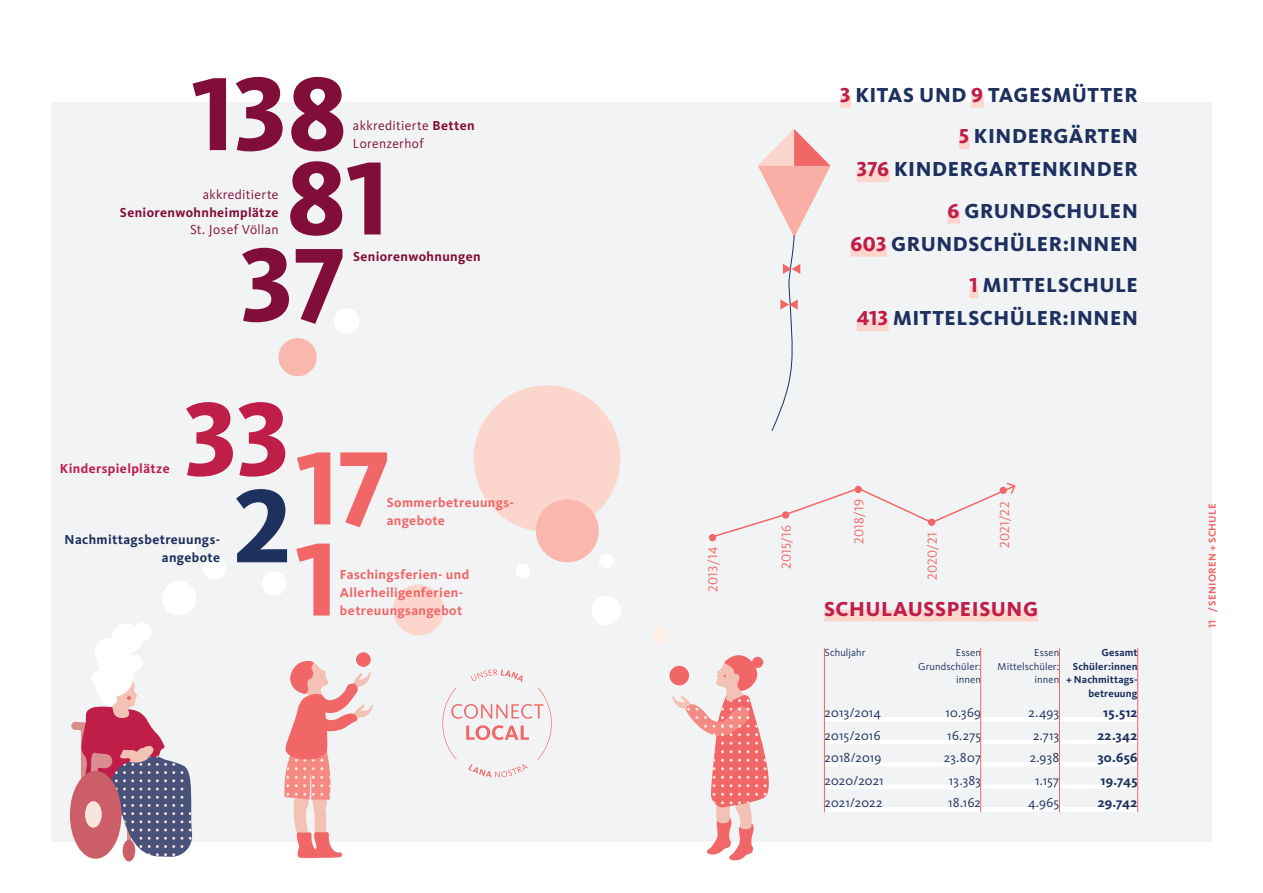
<style>
.page{position:relative;width:1263px;height:893px;background:#fff}
.page>*{position:absolute;margin:0;border:0;box-sizing:border-box;transform-origin:0 0}
.t1{font:800 108px "Kievit OT";color:#810e38}
.t2{font:800 108px "Kievit OT";color:#f16667}
.t3{font:800 108px "Kievit OT";color:#bf1e49}
.t4{font:800 108px "Kievit OT";color:#1d305e}
.t5{font:800 21px/41.5px "Kievit OT";letter-spacing:.03em;color:#1d305e;text-align:right}
.t6{font:800 21px "Kievit OT";letter-spacing:.03em;color:#bf1e49}
.t7{font:13.5px/22.5px "Kievit OT";letter-spacing:.005em;color:#1d305e;text-align:center}
.t8{font:700 13.5px/18px "Kievit OT";letter-spacing:.025em;color:#f16667}
.t9{font:700 13.5px/22.5px "Kievit OT";letter-spacing:.025em;color:#1d305e;text-align:center}
.t10{font:13.5px/18px "Kievit OT";letter-spacing:.025em;color:#810e38}
.t11{font:700 13.5px "Kievit OT";letter-spacing:.025em;color:#810e38}
.t12{font:13.5px "Kievit OT";letter-spacing:.02em;color:#f16667}
.t13{font:700 13.5px "Kievit OT";letter-spacing:.03em;color:#bf1e49}
.t14{font:10.5px/13.5px "Kievit OT";letter-spacing:.01em;color:#1d305e;text-align:right}
.t15{font:700 10.5px/13.5px "Kievit OT";letter-spacing:.01em;color:#1d305e;text-align:right}
.t16{font:700 10.5px "Kievit OT";letter-spacing:.025em;color:#f16667}
.s1{font-weight:700}
.s2{color:#bf1e49}
</style>
<div class="page">
<div style="left:51px;top:102px;width:1161px;height:740px;background:#f2f3f4"></div>
<div style="left:278px;top:338px;width:39px;height:38px;background:#f9b7ae;border-radius:50%"></div>
<div style="left:474px;top:385px;width:146px;height:147px;background:#fcd5cd;border-radius:50%"></div>
<div style="left:591px;top:596px;width:30px;height:29px;background:#fff;border-radius:50%"></div>
<svg style="left:284px;top:661px;width:89px;height:197px"></svg>
<div style="left:356px;top:652px;width:15px;height:15px;background:#f16667;border-radius:50%"></div>
<div style="left:516px;top:564px;width:14px;height:15px;background:#fff;border-radius:50%"></div>
<div style="left:599px;top:554px;width:14px;height:14px;background:#fff;border-radius:50%"></div>
<div style="left:393px;top:584px;width:51px;height:51px;background:#fcd5cd;border-radius:50%"></div>
<div style="left:334px;top:308px;width:25px;height:26px;background:#fff;border-radius:50%"></div>
<div style="left:652px;top:626px;width:17px;height:18px;background:#feeeea;border-radius:50%"></div>
<svg style="left:669px;top:666px;width:20px;height:19px"></svg>
<svg style="left:672px;top:655px;width:97px;height:206px"></svg>
<svg style="left:758px;top:129px;width:72px;height:302px"></svg>
<div style="left:840px;top:96px;width:11px;height:12px;background:#fcd5cd"></div>
<div style="left:971px;top:96px;width:13px;height:12px;background:#fcd5cd"></div>
<div style="left:959px;top:137px;width:10px;height:12px;background:#fcd5cd"></div>
<div style="left:857px;top:170px;width:33px;height:12px;background:#fcd5cd"></div>
<div style="left:947px;top:212px;width:13px;height:12px;background:#fcd5cd"></div>
<div style="left:850px;top:245px;width:37px;height:12px;background:#fcd5cd"></div>
<div style="left:969px;top:286px;width:9px;height:12px;background:#fcd5cd"></div>
<div style="left:857px;top:319px;width:32px;height:12px;background:#fcd5cd"></div>
<div style="left:824px;top:609px;width:214px;height:12px;background:#fcd5cd"></div>
<hr style="left:825px;top:717px;width:78px;height:4px;background:#fff">
<div style="left:825px;top:739px;width:78px;height:5px;background:#fff"></div>
<hr style="left:825px;top:762px;width:78px;height:4px;background:#fff">
<div style="left:825px;top:784px;width:78px;height:5px;background:#fff"></div>
<hr style="left:825px;top:807px;width:78px;height:4px;background:#fff">
<hr style="left:903px;top:717px;width:78px;height:4px;background:#fff">
<div style="left:903px;top:739px;width:78px;height:5px;background:#fff"></div>
<hr style="left:903px;top:762px;width:78px;height:4px;background:#fff">
<div style="left:903px;top:784px;width:78px;height:5px;background:#fff"></div>
<hr style="left:903px;top:807px;width:78px;height:4px;background:#fff">
<hr style="left:981px;top:717px;width:78px;height:4px;background:#fff">
<div style="left:981px;top:739px;width:78px;height:5px;background:#fff"></div>
<hr style="left:981px;top:762px;width:78px;height:4px;background:#fff">
<div style="left:981px;top:784px;width:78px;height:5px;background:#fff"></div>
<hr style="left:981px;top:807px;width:78px;height:4px;background:#fff">
<hr style="left:1059px;top:717px;width:78px;height:4px;background:#fff">
<div style="left:1059px;top:739px;width:78px;height:5px;background:#fff"></div>
<hr style="left:1059px;top:762px;width:78px;height:4px;background:#fff">
<div style="left:1059px;top:784px;width:78px;height:5px;background:#fff"></div>
<hr style="left:1059px;top:807px;width:78px;height:4px;background:#fff">
<hr style="left:980px;top:648px;width:1px;height:164px;background:#f16667">
<hr style="left:824px;top:648px;width:1px;height:164px;background:#f16667">
<hr style="left:1059px;top:648px;width:1px;height:164px;background:#f16667">
<hr style="left:1137px;top:648px;width:1px;height:164px;background:#f16667">
<svg style="left:710px;top:482px;width:306px;height:56px"></svg>
<div style="left:709px;top:534px;width:7px;height:7px;background:#f16667;border-radius:50%"></div>
<div style="left:782px;top:511px;width:7px;height:8px;background:#f16667;border-radius:50%"></div>
<div style="left:855px;top:486px;width:7px;height:7px;background:#f16667;border-radius:50%"></div>
<div style="left:928px;top:519px;width:7px;height:7px;background:#f16667;border-radius:50%"></div>
<div style="left:1000px;top:487px;width:7px;height:7px;background:#f16667;border-radius:50%"></div>
<div style="left:162px;top:581px;width:34px;height:34px;background:#fff;border-radius:50%"></div>
<div style="left:203px;top:557px;width:22px;height:22px;background:#fff;border-radius:50%"></div>
<div style="left:262px;top:571px;width:24px;height:25px;background:#fff;border-radius:50%"></div>
<div style="left:179px;top:541px;width:18px;height:17px;background:#fff;border-radius:50%"></div>
<svg style="left:71px;top:676px;width:122px;height:181px"></svg>
<div style="left:70px;top:771px;width:51px;height:88px;background:#cb5e68;border-radius:50%"></div>
<div style="left:85px;top:801px;width:17px;height:27px;background:#f8e5dc;border-radius:50%"></div>
<div style="left:98px;top:655px;width:18px;height:18px;background:#fff;border-radius:50%"></div>
<div style="left:133px;top:623px;width:19px;height:18px;background:#fff;border-radius:50%"></div>
<div style="left:104px;top:660px;width:18px;height:19px;background:#fff;border-radius:50%"></div>
<div style="left:119px;top:664px;width:16px;height:16px;background:#fff;border-radius:50%"></div>
<div style="left:91px;top:670px;width:16px;height:16px;background:#fff;border-radius:50%"></div>
<div style="left:113px;top:649px;width:19px;height:19px;background:#fff;border-radius:50%"></div>
<div style="left:127px;top:655px;width:16px;height:16px;background:#fff;border-radius:50%"></div>
<div style="left:94px;top:638px;width:31px;height:30px;background:#fff;border-radius:50%"></div>
<div style="left:112px;top:623px;width:30px;height:31px;background:#fff;border-radius:50%"></div>
<div style="left:123px;top:840px;width:12px;height:21px;background:#cb5e68;border-radius:50%"></div>
<div style="left:536px;top:499px;width:63px;height:63px;background:#f9b7ae;border-radius:50%"></div>
<svg style="left:442px;top:669px;width:110px;height:108px"></svg>
<h1 class="t1" style="left:192px;top:50px;width:156px">138</h1>
<h1 class="t1" style="left:287px;top:134px;width:104px">81</h1>
<h1 class="t1" style="left:240px;top:221px;width:108px">37</h1>
<p class="t10" style="left:353px;top:117px;width:123px">akkreditierte <span class="s1">Betten<br></span>Lorenzerhof</p>
<p class="t10" style="left:203px;top:185px;width:77px">akkreditierte</p>
<p class="t11" style="left:120px;top:204px;width:160px">Seniorenwohnheimplätze</p>
<p class="t10" style="left:190px;top:221px;width:90px">St. Josef Völlan</p>
<p class="t11" style="left:353px;top:248px;width:129px">Seniorenwohnungen</p>
<p class="t13" style="left:60px;top:461px;width:111px">Kinderspielplätze</p>
<h1 class="t3" style="left:184px;top:375px;width:107px">33</h1>
<p class="t9" style="left:65px;top:531px;width:157px;line-height:18px;text-align:right">Nachmittagsbetreuungs&shy;angebote</p>
<h1 class="t4" style="left:235px;top:462px;width:58px">2</h1>
<h1 class="t2" style="left:296px;top:424px;width:97px">17</h1>
<p class="t8" style="left:387px;top:493px;width:129px">Sommerbetreuungs&shy;angebote</p>
<h1 class="t2" style="left:295px;top:515px;width:45px">1</h1>
<p class="t8" style="left:340px;top:566px;width:131px">Faschingsferien- und<br>Allerheiligenferien&shy;betreuungsangebot</p>
<p class="t5" style="left:840px;top:74px;width:299px"><span class="s2">3</span> KITAS UND <span class="s2">9</span> TAGESMÜTTER<br><span class="s2">5</span> KINDERGÄRTEN</p>
<p class="t5" style="left:857px;top:148px;width:283px"><span class="s2">376</span> KINDERGARTENKINDER<br><span class="s2">6</span> GRUNDSCHULEN</p>
<p class="t5" style="left:850px;top:223px;width:289px"><span class="s2">603</span> GRUNDSCHÜLER:INNEN<br><span class="s2">1</span> MITTELSCHULE</p>
<p class="t5" style="left:857px;top:297px;width:283px"><span class="s2">413</span> MITTELSCHÜLER:INNEN</p>
<p class="t12" style="left:705px;top:592px;width:46px;rotate:-90deg">2013/14</p>
<p class="t12" style="left:779px;top:569px;width:46px;rotate:-90deg">2015/16</p>
<p class="t12" style="left:851px;top:544px;width:47px;rotate:-90deg">2018/19</p>
<p class="t12" style="left:925px;top:580px;width:49px;rotate:-90deg">2020/21</p>
<p class="t12" style="left:997px;top:548px;width:48px;rotate:-90deg">2021/22</p>
<p class="t6" style="left:824px;top:596px;width:215px">SCHULAUSSPEISUNG</p>
<p class="t14" style="left:825px;top:646px;width:42px">Schuljahr</p>
<p class="t14" style="left:918px;top:646px;width:64px">Essen<br>Grundschüler: innen</p>
<p class="t14" style="left:998px;top:646px;width:63px">Essen<br>Mittelschüler: innen</p>
<p class="t15" style="left:1066px;top:646px;width:73px">Gesamt<br>Schüler:innen + Nachmittags&shy;betreuung</p>
<p class="t7" style="left:825px;top:701px;width:60px;text-align:left">2013/2014<br>2015/2016<br>2018/2019<br>2020/2021<br>2021/2022</p>
<p class="t7" style="left:944px;top:701px;width:39px">10.369<br>16.275<br>23.807<br>13.383<br>18.162</p>
<p class="t7" style="left:1028px;top:701px;width:33px">2.493<br>2.713<br>2.938<br>1.157<br>4.965</p>
<p class="t9" style="left:1097px;top:701px;width:42px">15.512<br>22.342<br>30.656<br>19.745<br>29.742</p>
<p class="t16" style="left:1206px;top:612px;width:110px;rotate:-90deg">/ SENIOREN + SCHULE</p>
<p class="t16" style="left:1206px;top:628px;width:10px;rotate:-90deg">11</p>
</div>
